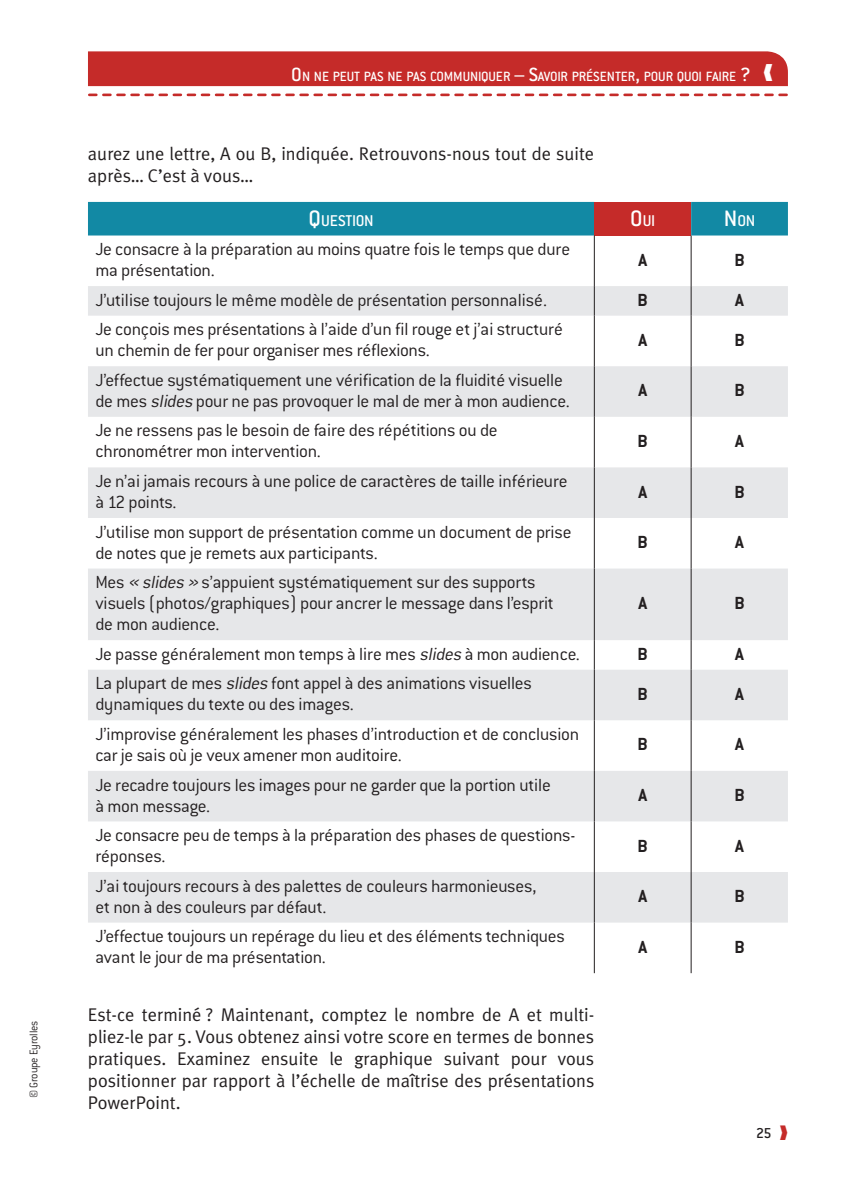
<style>
.page{position:relative;width:844px;height:1189px;background:#fff}
.page>*{position:absolute;margin:0;border:0;box-sizing:border-box;transform-origin:0 0}
.t1{font:300 19.25px/21px "Conduit ITC";letter-spacing:-.015em;color:#231f20}
.t2{font:700 19.25px "Conduit ITC";color:#231f20}
.t3{font:18.38px/21.9px "Meta Plus Normal";color:#231f20}
.t4{font:500 17.15px "Conduit ITC";letter-spacing:-.015em;color:#fff}
.t5{font:500 15.75px "Conduit ITC";color:#231f20}
.t6{font:500 14.7px "Conduit ITC";color:#fff}
.t7{font:300 12.25px "Conduit ITC";letter-spacing:-.015em;color:#231f20;scale:.95 1}
.s1{font-size:21px}
.s2{font-size:24.5px}
.s3{font-style:italic}
</style>
<div class="page">
<svg style="left:89px;top:94px;width:697px;height:2px"></svg>
<div style="left:88px;top:202px;width:699px;height:33px;background:#1289a4"></div>
<div style="left:594px;top:202px;width:97px;height:33px;background:#c52b29"></div>
<svg style="left:88px;top:286px;width:699px;height:636px;fill:#e6e7e9"></svg>
<hr style="left:593px;top:286px;width:1px;height:30px;background:#231f20">
<hr style="left:690px;top:286px;width:1px;height:30px;background:#231f20">
<hr style="left:593px;top:316px;width:1px;height:50px;background:#231f20">
<hr style="left:690px;top:316px;width:1px;height:50px;background:#231f20">
<hr style="left:593px;top:366px;width:1px;height:51px;background:#231f20">
<hr style="left:690px;top:366px;width:1px;height:51px;background:#231f20">
<hr style="left:593px;top:417px;width:1px;height:50px;background:#231f20">
<hr style="left:690px;top:417px;width:1px;height:50px;background:#231f20">
<hr style="left:593px;top:467px;width:1px;height:51px;background:#231f20">
<hr style="left:690px;top:467px;width:1px;height:51px;background:#231f20">
<hr style="left:593px;top:518px;width:1px;height:50px;background:#231f20">
<hr style="left:690px;top:518px;width:1px;height:50px;background:#231f20">
<hr style="left:593px;top:568px;width:1px;height:72px;background:#231f20">
<hr style="left:690px;top:568px;width:1px;height:72px;background:#231f20">
<hr style="left:593px;top:640px;width:1px;height:30px;background:#231f20">
<hr style="left:690px;top:640px;width:1px;height:30px;background:#231f20">
<hr style="left:593px;top:670px;width:1px;height:50px;background:#231f20">
<hr style="left:690px;top:670px;width:1px;height:50px;background:#231f20">
<hr style="left:593px;top:720px;width:1px;height:51px;background:#231f20">
<hr style="left:690px;top:720px;width:1px;height:51px;background:#231f20">
<hr style="left:593px;top:771px;width:1px;height:50px;background:#231f20">
<hr style="left:690px;top:771px;width:1px;height:50px;background:#231f20">
<hr style="left:593px;top:821px;width:1px;height:51px;background:#231f20">
<hr style="left:690px;top:821px;width:1px;height:51px;background:#231f20">
<hr style="left:593px;top:872px;width:1px;height:50px;background:#231f20">
<hr style="left:690px;top:872px;width:1px;height:50px;background:#231f20">
<hr style="left:593px;top:235px;width:1px;height:51px;background:#231f20">
<hr style="left:690px;top:235px;width:1px;height:51px;background:#231f20">
<hr style="left:593px;top:922px;width:1px;height:51px;background:#231f20">
<hr style="left:690px;top:922px;width:1px;height:51px;background:#231f20">
<div style="left:88px;top:51px;width:699px;height:35px;background:#c52b29"></div>
<p class="t7" style="left:27px;top:1098px;width:83px;rotate:-90deg">© Groupe Eyrolles</p>
<p class="t6" style="left:291px;top:68px;width:461px"><span class="s1">O</span> N NE PEUT PAS NE PAS COMMUNIQUER <span class="s1">– S</span>AVOIR PRÉSENTER<span class="s1">,</span> POUR QUOI FAIRE <span class="s1">?</span></p>
<p class="t3" style="left:88px;top:143px;width:507px">aurez une lettre, A ou B, indiquée. Retrouvons-nous tout de suite après… C’est à vous…</p>
<p class="t4" style="left:308px;top:211px;width:67px"><span class="s2">Q</span> UESTION</p>
<p class="t4" style="left:630px;top:211px;width:26px"><span class="s2">O</span>UI</p>
<p class="t4" style="left:723px;top:211px;width:33px"><span class="s2">N</span>ON</p>
<p class="t1" style="left:95px;top:239px;width:476px">Je consacre à la préparation au moins quatre fois le temps que dure ma présentation.</p>
<p class="t2" style="left:638px;top:248px;width:10px">A</p>
<p class="t2" style="left:734px;top:248px;width:12px">B</p>
<p class="t1" style="left:95px;top:289px;width:453px">J’utilise toujours le même modèle de présentation personnalisé.</p>
<p class="t2" style="left:637px;top:288px;width:12px">B</p>
<p class="t2" style="left:735px;top:288px;width:10px">A</p>
<p class="t1" style="left:95px;top:319px;width:469px">Je conçois mes présentations à l’aide d’un fil rouge et j’ai structuré un chemin de fer pour organiser mes réflexions.</p>
<p class="t2" style="left:638px;top:329px;width:10px">A</p>
<p class="t2" style="left:734px;top:329px;width:12px">B</p>
<p class="t1" style="left:95px;top:369px;width:476px">J’effectue systématiquement une vérification de la fluidité visuelle de mes <span class="s3">slides</span> pour ne pas provoquer le mal de mer à mon audience.</p>
<p class="t2" style="left:638px;top:379px;width:10px">A</p>
<p class="t2" style="left:734px;top:379px;width:12px">B</p>
<p class="t1" style="left:95px;top:420px;width:403px">Je ne ressens pas le besoin de faire des répétitions ou de chronométrer mon intervention.</p>
<p class="t2" style="left:637px;top:430px;width:12px">B</p>
<p class="t2" style="left:735px;top:430px;width:10px">A</p>
<p class="t1" style="left:95px;top:471px;width:473px">Je n’ai jamais recours à une police de caractères de taille inférieure à 12 points.</p>
<p class="t2" style="left:638px;top:480px;width:10px">A</p>
<p class="t2" style="left:734px;top:480px;width:12px">B</p>
<p class="t1" style="left:95px;top:521px;width:477px">J’utilise mon support de présentation comme un document de prise de notes que je remets aux participants.</p>
<p class="t2" style="left:637px;top:531px;width:12px">B</p>
<p class="t2" style="left:735px;top:531px;width:10px">A</p>
<p class="t1" style="left:95px;top:572px;width:460px">Mes <span class="s3">«slides»</span> s’appuient systématiquement sur des supports visuels (photos/graphiques) pour ancrer le message dans l’esprit de mon audience.</p>
<p class="t2" style="left:638px;top:592px;width:10px">A</p>
<p class="t2" style="left:734px;top:592px;width:12px">B</p>
<p class="t1" style="left:95px;top:643px;width:486px">Je passe généralement mon temps à lire mes <span class="s3">slides</span> à mon audience.</p>
<p class="t2" style="left:637px;top:642px;width:12px">B</p>
<p class="t2" style="left:735px;top:642px;width:10px">A</p>
<p class="t1" style="left:95px;top:673px;width:438px">La plupart de mes <span class="s3">slides</span> font appel à des animations visuelles dynamiques du texte ou des images.</p>
<p class="t2" style="left:637px;top:682px;width:12px">B</p>
<p class="t2" style="left:735px;top:682px;width:10px">A</p>
<p class="t1" style="left:95px;top:723px;width:485px">J’improvise généralement les phases d’introduction et de conclusion car je sais où je veux amener mon auditoire.</p>
<p class="t2" style="left:637px;top:733px;width:12px">B</p>
<p class="t2" style="left:735px;top:733px;width:10px">A</p>
<p class="t1" style="left:95px;top:774px;width:457px">Je recadre toujours les images pour ne garder que la portion utile à mon message.</p>
<p class="t2" style="left:638px;top:784px;width:10px">A</p>
<p class="t2" style="left:734px;top:784px;width:12px">B</p>
<p class="t1" style="left:95px;top:825px;width:481px">Je consacre peu de temps à la préparation des phases de questions&shy;réponses.</p>
<p class="t2" style="left:637px;top:834px;width:12px">B</p>
<p class="t2" style="left:735px;top:834px;width:10px">A</p>
<p class="t1" style="left:95px;top:875px;width:442px">J’ai toujours recours à des palettes de couleurs harmonieuses, et non à des couleurs par défaut.</p>
<p class="t2" style="left:638px;top:885px;width:10px">A</p>
<p class="t2" style="left:734px;top:885px;width:12px">B</p>
<p class="t1" style="left:95px;top:926px;width:471px">J’effectue toujours un repérage du lieu et des éléments techniques avant le jour de ma présentation.</p>
<p class="t2" style="left:638px;top:935px;width:10px">A</p>
<p class="t2" style="left:734px;top:935px;width:12px">B</p>
<p class="t3" style="left:88px;top:1004px;width:508px;text-align:justify">Est-ce terminé ? Maintenant, comptez le nombre de A et multi&shy;pliez-le par 5. Vous obtenez ainsi votre score en termes de bonnes pratiques. Examinez ensuite le graphique suivant pour vous positionner par rapport à l’échelle de maîtrise des présentations PowerPoint.</p>
<p class="t5" style="left:756px;top:1124px;width:17px">25</p>
</div>
